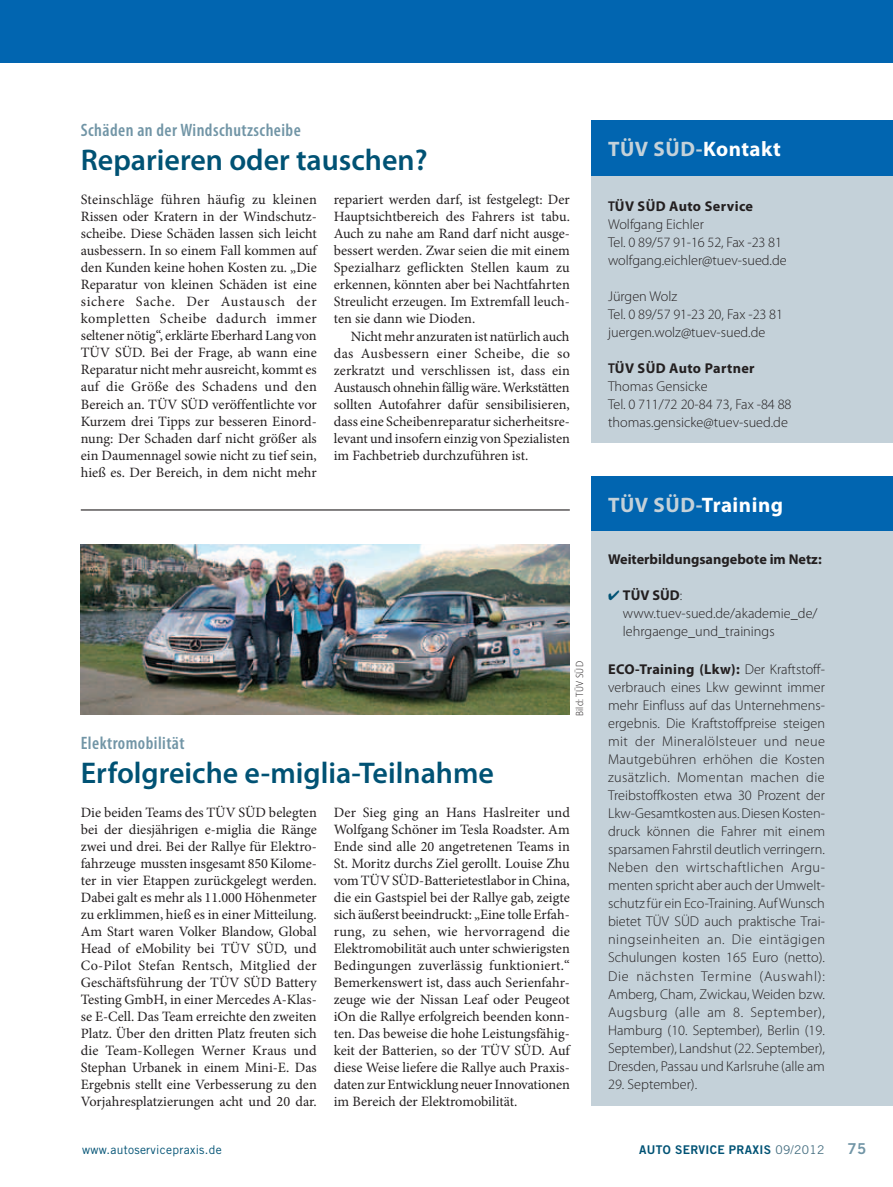
<style>
.page{position:relative;width:893px;height:1187px;background:#fff}
.page>*{position:absolute;margin:0;border:0;box-sizing:border-box;transform-origin:0 0}
.t1{font:600 30px "Myriad Pro";color:#005274}
.t2{font:700 21px "Myriad Pro";letter-spacing:.025em;color:#fff}
.t3{font:700 21px "Myriad Pro";letter-spacing:.025em;color:#c4d1d9}
.t4{font:600 condensed 18px "Myriad Pro";letter-spacing:.025em;color:#7195a6}
.t5{font:15px "Trade Gothic LT Std Bd 2";color:#7195a6}
.t6{font:14.25px/17px "Minion Pro";color:#231f20;text-align:justify}
.t7{font:300 14.25px/18px "Myriad Pro";color:#231f20}
.t8{font:700 14.25px "Myriad Pro";color:#231f20}
.t9{font:12px "Trade Gothic LT Std";letter-spacing:.025em;color:#005274}
.t10{font:12px "Trade Gothic LT Std Bd 2";letter-spacing:.025em;color:#005274}
.t11{font:300 semi-condensed 10.5px "Myriad Pro";letter-spacing:.025em;color:#231f20}
.s1{color:#fff}
.s2{font-weight:600;font-stretch:semi-condensed}
.s3{font-weight:700}
.s4{color:#c4d1d9}
.s5{font-family:"Trade Gothic LT Std";color:#456e80}
</style>
<div class="page">
<img style="left:81px;top:544px;width:489px;height:170px">
<hr style="left:81px;top:509px;width:489px;height:1px;background:#231f20">
<div style="left:591px;top:476px;width:302px;height:630px;background:#c4d1d9"></div>
<div style="left:591px;top:120px;width:302px;height:322px;background:#c4d1d9"></div>
<div style="left:591px;top:120px;width:302px;height:55px;background:#0165b0"></div>
<div style="left:591px;top:476px;width:302px;height:55px;background:#0165b0"></div>
<div style="left:0;top:0;width:893px;height:63px;background:#0165b0"></div>
<p class="t4" style="left:81px;top:120px;width:222px">Schäden an der Windschutzscheibe</p>
<h1 class="t1" style="left:81px;top:141px;width:348px">Reparieren oder tauschen?</h1>
<p class="t6" style="left:81px;top:191px;width:238px">Steinschläge führen häufig zu kleinen Rissen oder Kratern in der Windschutz&shy;scheibe. Diese Schäden lassen sich leicht ausbessern. In so einem Fall kommen auf den Kunden keine hohen Kosten zu. „Die Reparatur von kleinen Schäden ist eine sichere Sache. Der Austausch der kompletten Scheibe dadurch immer seltener nötig“, erklärte Eberhard Lang von TÜV SÜD. Bei der Frage, ab wann eine Reparatur nicht mehr ausreicht, kommt es auf die Größe des Schadens und den Bereich an. TÜV SÜD veröffentlichte vor Kurzem drei Tipps zur besseren Einord&shy;nung: Der Schaden darf nicht größer als ein Daumennagel sowie nicht zu tief sein, hieß es. Der Bereich, in dem nicht mehr</p>
<p class="t6" style="left:334px;top:191px;width:238px">repariert werden darf, ist festgelegt: Der Hauptsichtbereich des Fahrers ist tabu.<br>Auch zu nahe am Rand darf nicht ausge&shy;bessert werden. Zwar seien die mit einem Spezialharz geflickten Stellen kaum zu erkennen, könnten aber bei Nachtfahrten Streulicht erzeugen. Im Extremfall leuch&shy;ten sie dann wie Dioden.</p>
<p class="t6" style="left:334px;top:327px;width:238px;text-indent:17px">Nicht mehr anzuraten ist natürlich auch das Ausbessern einer Scheibe, die so zerkratzt und verschlissen ist, dass ein Austausch ohnehin fällig wäre. Werkstätten sollten Autofahrer dafür sensibilisieren, dass eine Scheibenreparatur sicherheitsre&shy;levant und insofern einzig von Spezialisten im Fachbetrieb durchzuführen ist.</p>
<p class="t11" style="left:574px;top:716px;width:56px;rotate:-90deg">Bild: TÜV SÜD</p>
<p class="t4" style="left:81px;top:733px;width:105px">Elektromobilität</p>
<h1 class="t1" style="left:81px;top:753px;width:415px">Erfolgreiche e-miglia-Teilnahme</h1>
<p class="t6" style="left:81px;top:803px;width:238px">Die beiden Teams des TÜV SÜD belegten bei der diesjährigen e-miglia die Ränge zwei und drei. Bei der Rallye für Elektro&shy;fahrzeuge mussten insgesamt 850 Kilome&shy;ter in vier Etappen zurückgelegt werden.<br>Dabei galt es mehr als 11.000 Höhenmeter zu erklimmen, hieß es in einer Mitteilung.<br>Am Start waren Volker Blandow, Global Head of eMobility bei TÜV SÜD, und Co-Pilot Stefan Rentsch, Mitglied der Geschäftsführung der TÜV SÜD Battery Testing GmbH, in einer Mercedes A-Klas&shy;se E-Cell. Das Team erreichte den zweiten Platz. Über den dritten Platz freuten sich die Team-Kollegen Werner Kraus und Stephan Urbanek in einem Mini-E. Das Ergebnis stellt eine Verbesserung zu den Vorjahresplatzierungen acht und 20 dar.</p>
<p class="t6" style="left:334px;top:804px;width:238px">Der Sieg ging an Hans Haslreiter und Wolfgang Schöner im Tesla Roadster. Am Ende sind alle 20 angetretenen Teams in St. Moritz durchs Ziel gerollt. Louise Zhu vom TÜV SÜD-Batterietestlabor in China, die ein Gastspiel bei der Rallye gab, zeigte sich äußerst beeindruckt: „Eine tolle Erfah&shy;rung, zu sehen, wie hervorragend die Elektromobilität auch unter schwierigsten Bedingungen zuverlässig funktioniert.“ Bemerkenswert ist, dass auch Serienfahr&shy;zeuge wie der Nissan Leaf oder Peugeot iOn die Rallye erfolgreich beenden konn&shy;ten. Das beweise die hohe Leistungsfähig&shy;keit der Batterien, so der TÜV SÜD. Auf diese Weise liefere die Rallye auch Praxis&shy;daten zur Entwicklung neuer Innovationen im Bereich der Elektromobilität.</p>
<h2 class="t3" style="left:608px;top:135px;width:174px">TÜV SÜD-<span class="s1">Kontakt</span></h2>
<p class="t7" style="left:608px;top:197px;width:180px"><span class="s2">T</span><span class="s3">ÜV SÜD Auto Service<br></span>Wolfgang Eichler<br>Tel. 0 89/57 91-16 52, Fax -23 81 wolfgang.eichler@tuev-sued.de</p>
<p class="t7" style="left:608px;top:287px;width:176px">Jürgen Wolz<br>Tel. 0 89/57 91-23 20, Fax -23 81 juergen.wolz@tuev-sued.de</p>
<p class="t7" style="left:608px;top:359px;width:185px"><span class="s2">T</span><span class="s3">ÜV SÜD Auto Partner<br></span>Thomas Gensicke<br>Tel. 0 711/72 20-84 73, Fax -84 88 thomas.gensicke@tuev-sued.de</p>
<h2 class="t2" style="left:608px;top:490px;width:177px"><span class="s4">TÜV SÜD-</span>Training</h2>
<p class="t8" style="left:608px;top:549px;width:215px">Weiterbildungsangebote im Netz:</p>
<p class="t7" style="left:623px;top:586px;width:196px"><span class="s3">TÜV SÜD</span>: www.tuev-sued.de/akademie_de/ lehrgaenge_und_trainings</p>
<p class="t7" style="left:608px;top:660px;width:219px;text-align:justify"><span class="s3">ECO-Training (Lkw):</span> Der Kraftstoff&shy;verbrauch eines Lkw gewinnt immer mehr Einfluss auf das Unternehmens&shy;ergebnis. Die Kraftstoffpreise steigen mit der Mineralölsteuer und neue Mautgebühren erhöhen die Kosten zusätzlich. Momentan machen die Treibstoffkosten etwa 30 Prozent der Lkw-Gesamtkosten aus. Diesen Kosten&shy;druck können die Fahrer mit einem sparsamen Fahrstil deutlich verringern.<br>Neben den wirtschaftlichen Argu&shy;menten spricht aber auch der Umwelt&shy;schutz für ein Eco-Training. Auf Wunsch bietet TÜV SÜD auch praktische Trai&shy;ningseinheiten an. Die eintägigen Schulungen kosten 165 Euro (netto).<br>Die nächsten Termine (Auswahl):<br>Amberg, Cham, Zwickau, Weiden bzw.<br>Augsburg (alle am 8. September), Hamburg (10. September), Berlin (19.<br>September), Landshut (22. September), Dresden, Passau und Karlsruhe (alle am</p>
<p class="t7" style="left:608px;top:1074px;width:91px">29. September).</p>
<p class="t9" style="left:82px;top:1141px;width:141px">www.autoservicepraxis.de</p>
<p class="t10" style="left:639px;top:1141px;width:187px">AUTO SERVICE PRAXIS <span class="s5">09/2012</span></p>
<p class="t5" style="left:847px;top:1138px;width:20px">75</p>
</div>
